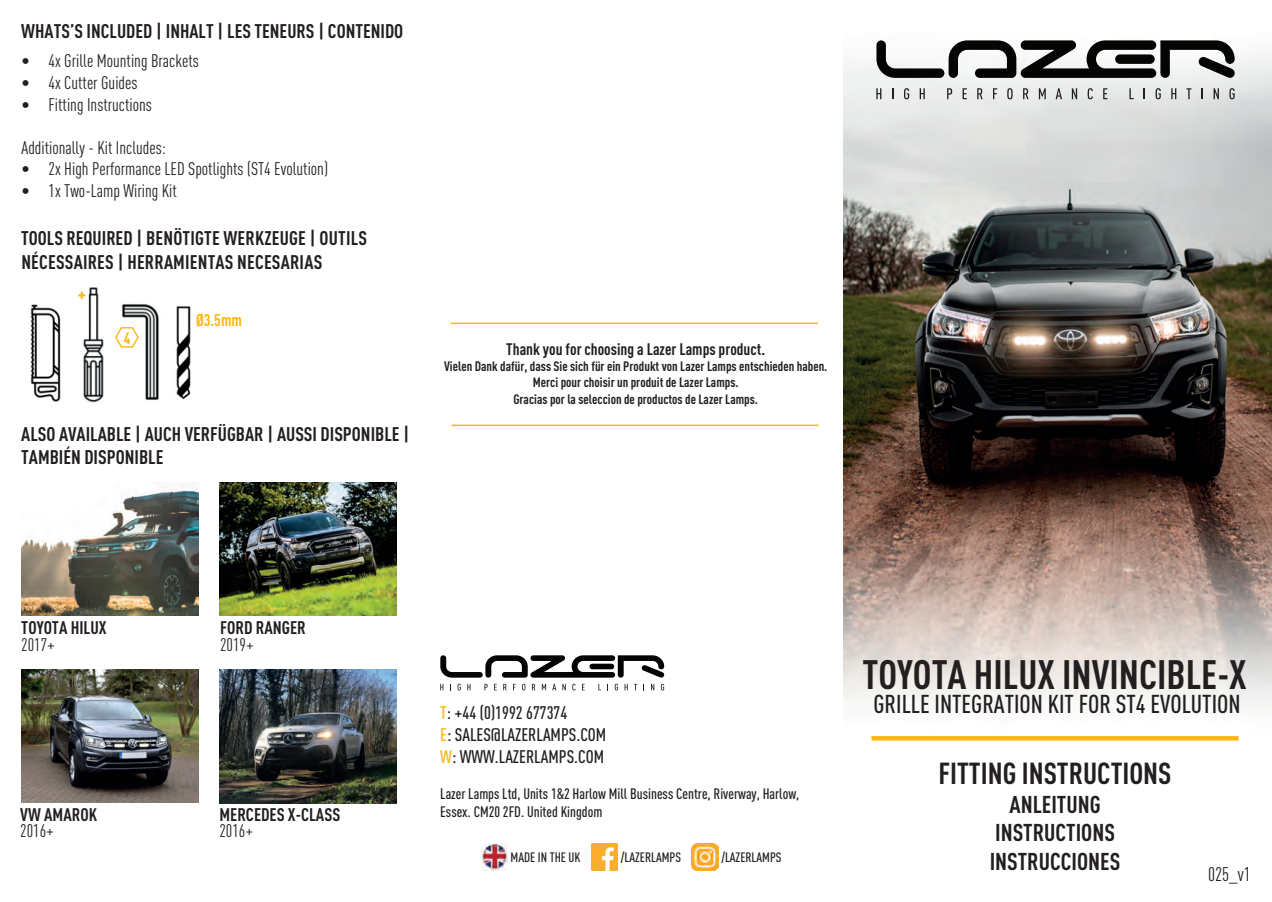
<style>
.page{position:relative;width:1272px;height:902px;background:#fff}
.page>*{position:absolute;margin:0;border:0;box-sizing:border-box;transform-origin:0 0}
.t1{font:700 condensed 40.5px "DINOT";color:#231f20}
.t2{font:700 condensed 30px "DINOT";color:#231f20}
.t3{font:500 condensed 25.5px "DINOT";color:#231f20}
.t4{font:700 condensed 24px/28.8px "DINOT";color:#231f20;text-align:center}
.t5{font:700 condensed 19.5px/23.4px "DINOT";color:#231f20}
.t6{font:condensed 19.5px "DINOT";color:#231f20}
.t7{font:700 condensed 19.5px "DINOT";color:#fcb615}
.t8{font:condensed 18px "DINOT";color:#231f20}
.t9{font:500 condensed 18px/21.6px "DINOT";color:#231f20}
.t10{font:700 condensed 18px "DINOT";color:#231f20}
.t11{font:700 condensed 16.8px "DINOT";color:#fcb615}
.t12{font:700 condensed 16.5px "DINOT";color:#231f20}
.t13{font:500 condensed 15px/18px "DINOT";color:#231f20}
.t14{font:700 condensed 13.5px/16.2px "DINOT";color:#231f20;text-align:center}
.t15{font:500 condensed 13.5px "DINOT";color:#231f20}
.s1{color:#fcb615}
</style>
<div class="page">
<img style="left:843px;top:54px;width:428px;height:686px">
<img style="left:481px;top:843px;width:26px;height:27px">
<img style="left:591px;top:843px;width:26px;height:27px">
<img style="left:691px;top:843px;width:27px;height:27px">
<svg style="left:440px;top:655px;width:224px;height:22px"></svg>
<svg style="left:440px;top:683px;width:3px;height:7px"></svg>
<svg style="left:457px;top:683px;width:4px;height:7px"></svg>
<svg style="left:467px;top:683px;width:3px;height:7px"></svg>
<svg style="left:484px;top:683px;width:3px;height:7px"></svg>
<svg style="left:494px;top:683px;width:3px;height:7px"></svg>
<svg style="left:503px;top:683px;width:3px;height:7px"></svg>
<svg style="left:513px;top:683px;width:3px;height:7px"></svg>
<svg style="left:522px;top:683px;width:3px;height:7px"></svg>
<svg style="left:532px;top:683px;width:3px;height:7px"></svg>
<svg style="left:542px;top:683px;width:4px;height:7px"></svg>
<svg style="left:552px;top:683px;width:4px;height:7px"></svg>
<svg style="left:562px;top:683px;width:3px;height:7px"></svg>
<svg style="left:572px;top:683px;width:3px;height:7px"></svg>
<svg style="left:582px;top:683px;width:2px;height:7px"></svg>
<svg style="left:598px;top:683px;width:3px;height:7px"></svg>
<svg style="left:614px;top:683px;width:4px;height:7px"></svg>
<svg style="left:624px;top:683px;width:3px;height:7px"></svg>
<svg style="left:651px;top:683px;width:3px;height:7px"></svg>
<svg style="left:661px;top:683px;width:3px;height:7px"></svg>
<svg style="left:871px;top:736px;width:367px;height:4px"></svg>
<img style="left:21px;top:484px;width:177px;height:132px">
<svg style="left:876px;top:40px;width:358px;height:38px"></svg>
<svg style="left:876px;top:88px;width:5px;height:11px"></svg>
<svg style="left:904px;top:88px;width:5px;height:11px"></svg>
<svg style="left:919px;top:88px;width:5px;height:11px"></svg>
<svg style="left:947px;top:88px;width:5px;height:11px"></svg>
<svg style="left:962px;top:88px;width:4px;height:11px"></svg>
<svg style="left:977px;top:88px;width:5px;height:11px"></svg>
<svg style="left:992px;top:88px;width:5px;height:11px"></svg>
<svg style="left:1007px;top:88px;width:5px;height:11px"></svg>
<svg style="left:1023px;top:88px;width:5px;height:11px"></svg>
<svg style="left:1038px;top:88px;width:7px;height:11px"></svg>
<svg style="left:1055px;top:88px;width:6px;height:11px"></svg>
<svg style="left:1071px;top:88px;width:6px;height:11px"></svg>
<svg style="left:1087px;top:88px;width:5px;height:11px"></svg>
<svg style="left:1103px;top:88px;width:4px;height:11px"></svg>
<svg style="left:1129px;top:88px;width:4px;height:11px"></svg>
<svg style="left:1143px;top:88px;width:2px;height:11px"></svg>
<svg style="left:1155px;top:88px;width:5px;height:11px"></svg>
<svg style="left:1171px;top:88px;width:5px;height:11px"></svg>
<svg style="left:1186px;top:88px;width:5px;height:11px"></svg>
<svg style="left:1213px;top:88px;width:5px;height:11px"></svg>
<svg style="left:1229px;top:88px;width:5px;height:11px"></svg>
<img style="left:219px;top:483px;width:177px;height:133px">
<img style="left:21px;top:669px;width:177px;height:133px">
<hr style="left:451px;top:322px;width:367px;height:2px;background:#fcb615">
<hr style="left:451px;top:424px;width:367px;height:2px;background:#fcb615">
<img style="left:219px;top:669px;width:177px;height:134px">
<img style="left:30px;top:287px;width:161px;height:116px">
<svg style="left:114px;top:326px;width:26px;height:22px"></svg>
<p class="t5" style="left:21px;top:19px;width:383px">WHATS’S INCLUDED | INHALT | LES TENEURS | CONTENIDO</p>
<p class="t8" style="left:21px;top:51px;width:179px">• 4x Grille Mounting Brackets</p>
<p class="t8" style="left:21px;top:72px;width:117px">• 4x Cutter Guides</p>
<p class="t8" style="left:21px;top:94px;width:132px">• Fitting Instructions</p>
<p class="t8" style="left:21px;top:137px;width:146px">Additionally - Kit Includes:</p>
<p class="t8" style="left:21px;top:159px;width:308px">• 2x High Performance LED Spotlights (ST4 Evolution)</p>
<p class="t8" style="left:21px;top:180px;width:157px">• 1x Two-Lamp Wiring Kit</p>
<p class="t5" style="left:21px;top:226px;width:347px">TOOLS REQUIRED | BENÖTIGTE WERKZEUGE | OUTILS<br>NÉCESSAIRES | HERRAMIENTAS NECESARIAS</p>
<p class="t7" style="left:77px;top:282px;width:10px">+</p>
<p class="t11" style="left:124px;top:327px;width:8px">4</p>
<p class="t11" style="left:196px;top:309px;width:48px">Ø3.5mm</p>
<p class="t5" style="left:21px;top:422px;width:390px">ALSO AVAILABLE | AUCH VERFÜGBAR | AUSSI DISPONIBLE |<br>TAMBIÉN DISPONIBLE</p>
<p class="t12" style="left:506px;top:339px;width:260px">Thank you for choosing a Lazer Lamps product.</p>
<p class="t14" style="left:444px;top:358px;width:385px">Vielen Dank dafür, dass Sie sich für ein Produkt von Lazer Lamps entschieden haben.<br>Merci pour choisir un produit de Lazer Lamps.<br>Gracias por la seleccion de productos de Lazer Lamps.</p>
<p class="t10" style="left:21px;top:616px;width:87px">TOYOTA HILUX</p>
<p class="t8" style="left:21px;top:633px;width:35px">2017+</p>
<p class="t10" style="left:20px;top:803px;width:78px">VW AMAROK</p>
<p class="t8" style="left:20px;top:820px;width:35px">2016+</p>
<p class="t10" style="left:220px;top:616px;width:87px">FORD RANGER</p>
<p class="t8" style="left:220px;top:633px;width:35px">2019+</p>
<p class="t10" style="left:219px;top:803px;width:122px">MERCEDES X-CLASS</p>
<p class="t8" style="left:219px;top:820px;width:35px">2016+</p>
<p class="t9" style="left:440px;top:701px;width:167px"><span class="s1">T</span>: +44 (0)1992 677374<br><span class="s1">E</span>: SALES@LAZERLAMPS.COM<br><span class="s1">W</span>: WWW.LAZERLAMPS.COM</p>
<p class="t13" style="left:440px;top:784px;width:360px">Lazer Lamps Ltd, Units 1&amp;2 Harlow Mill Business Centre, Riverway, Harlow,<br>Essex. CM20 2FD. United Kingdom</p>
<p class="t15" style="left:510px;top:849px;width:71px">MADE IN THE UK</p>
<p class="t15" style="left:621px;top:849px;width:62px">/LAZERLAMPS</p>
<p class="t15" style="left:721px;top:849px;width:62px">/LAZERLAMPS</p>
<h1 class="t1" style="left:862px;top:649px;width:386px">TOYOTA HILUX INVINCIBLE-X</h1>
<h3 class="t3" style="left:873px;top:688px;width:368px">GRILLE INTEGRATION KIT FOR ST4 EVOLUTION</h3>
<h2 class="t2" style="left:938px;top:754px;width:234px">FITTING INSTRUCTIONS</h2>
<p class="t4" style="left:989px;top:789px;width:132px">ANLEITUNG<br>INSTRUCTIONS<br>INSTRUCCIONES</p>
<p class="t6" style="left:1208px;top:862px;width:44px">025_v1</p>
</div>
